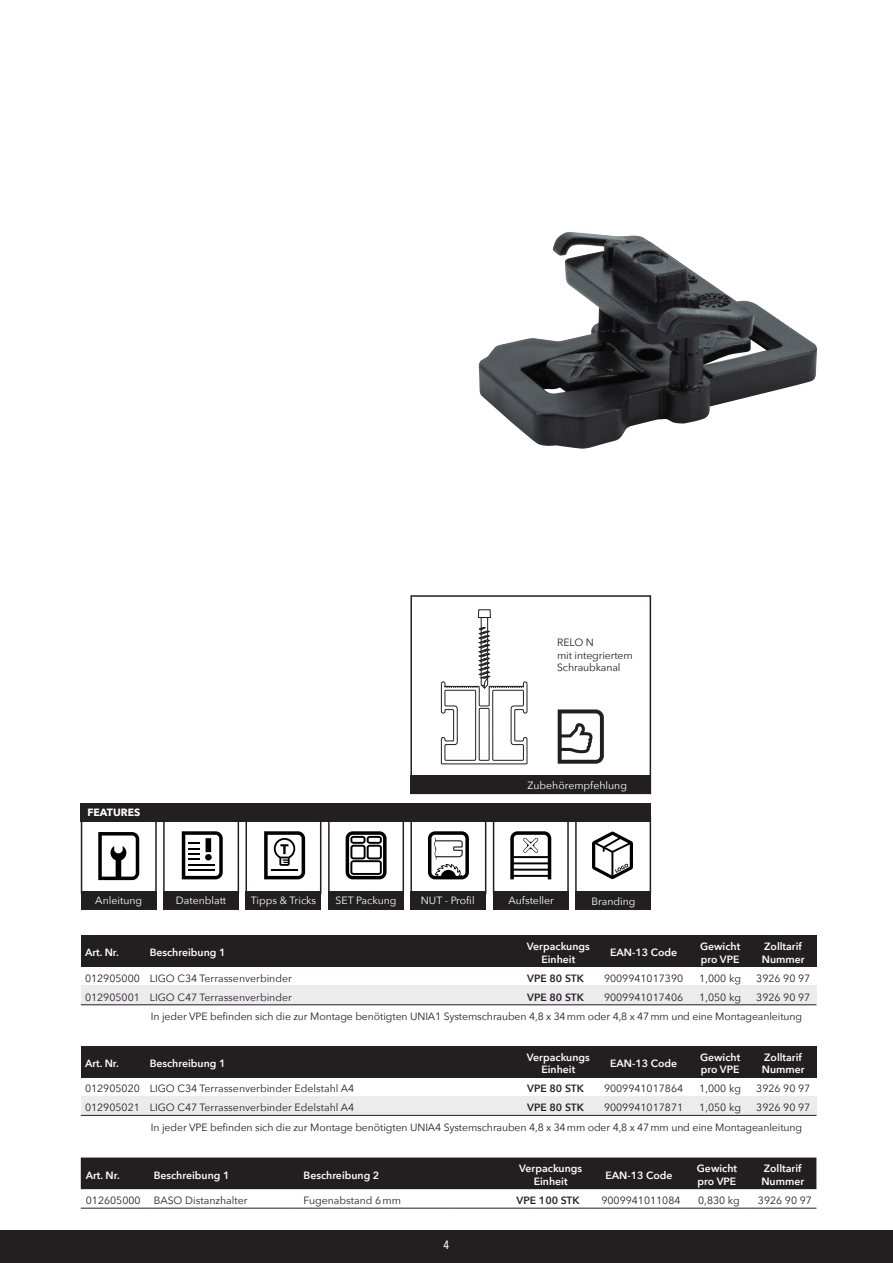
<style>
.page{position:relative;width:893px;height:1263px;background:#fff}
.page>*{position:absolute;margin:0;border:0;box-sizing:border-box;transform-origin:0 0}
.t1{font:500 12px "Avenir Next Condensed";color:#fff}
.t2{font:10.5px/12.6px "Avenir Next";color:#231f20}
.t3{font:600 10.5px/12.6px "Avenir Next";color:#fff}
.t4{font:10.5px "Avenir Next";color:#fff}
.t5{font:600 10.5px "Avenir Next";color:#231f20}
.t6{font:700 10.5px "Avenir Next";color:#fff}
</style>
<div class="page">
<img style="left:478px;top:232px;width:339px;height:217px">
<div style="left:81px;top:1046px;width:735px;height:31px;background:#231f20"></div>
<div style="left:81px;top:1096px;width:735px;height:19px;background:#ececee"></div>
<hr style="left:81px;top:1115px;width:735px;height:1px;background:#231f20">
<div style="left:81px;top:935px;width:735px;height:32px;background:#231f20"></div>
<div style="left:81px;top:986px;width:735px;height:19px;background:#ececee"></div>
<hr style="left:81px;top:1004px;width:735px;height:1px;background:#231f20">
<div style="left:81px;top:816px;width:76px;height:78px;border:2px solid #231f20"></div>
<div style="left:163px;top:816px;width:76px;height:78px;border:2px solid #231f20"></div>
<div style="left:245px;top:816px;width:76px;height:78px;border:2px solid #231f20"></div>
<div style="left:328px;top:816px;width:76px;height:78px;border:2px solid #231f20"></div>
<div style="left:410px;top:816px;width:76px;height:78px;border:2px solid #231f20"></div>
<div style="left:493px;top:816px;width:76px;height:78px;border:2px solid #231f20"></div>
<div style="left:575px;top:816px;width:76px;height:78px;border:2px solid #231f20"></div>
<svg style="left:98px;top:832px;width:41px;height:48px"></svg>
<div style="left:81px;top:891px;width:76px;height:19px;background:#231f20"></div>
<svg style="left:182px;top:831px;width:41px;height:48px"></svg>
<div style="left:163px;top:891px;width:76px;height:19px;background:#231f20"></div>
<svg style="left:264px;top:831px;width:41px;height:48px"></svg>
<div style="left:245px;top:891px;width:76px;height:19px;background:#231f20"></div>
<svg style="left:346px;top:831px;width:41px;height:48px"></svg>
<div style="left:328px;top:891px;width:76px;height:19px;background:#231f20"></div>
<svg style="left:428px;top:831px;width:41px;height:48px"></svg>
<div style="left:410px;top:891px;width:76px;height:19px;background:#231f20"></div>
<svg style="left:510px;top:831px;width:41px;height:48px"></svg>
<div style="left:493px;top:891px;width:76px;height:19px;background:#231f20"></div>
<svg style="left:592px;top:832px;width:41px;height:47px"></svg>
<div style="left:575px;top:891px;width:76px;height:19px;background:#231f20"></div>
<div style="left:81px;top:803px;width:570px;height:18px;background:#231f20"></div>
<div style="left:410px;top:595px;width:241px;height:199px;border:2px solid #231f20"></div>
<svg style="left:558px;top:709px;width:46px;height:55px"></svg>
<div style="left:410px;top:776px;width:241px;height:18px;background:#231f20"></div>
<div style="left:81px;top:1157px;width:735px;height:32px;background:#231f20"></div>
<hr style="left:81px;top:1208px;width:68px;height:1px;background:#231f20">
<hr style="left:149px;top:1208px;width:142px;height:1px;background:#231f20">
<hr style="left:291px;top:1208px;width:157px;height:1px;background:#231f20">
<hr style="left:448px;top:1208px;width:85px;height:1px;background:#231f20">
<hr style="left:533px;top:1208px;width:59px;height:1px;background:#231f20">
<hr style="left:592px;top:1208px;width:91px;height:1px;background:#231f20">
<hr style="left:683px;top:1208px;width:65px;height:1px;background:#231f20">
<hr style="left:748px;top:1208px;width:68px;height:1px;background:#231f20">
<svg style="left:441px;top:617px;width:87px;height:147px"></svg>
<div style="left:0;top:1230px;width:893px;height:33px;background:#231f20"></div>
<p class="t2" style="left:557px;top:636px;width:77px">RELO N<br>mit integriertem<br>Schraubkanal</p>
<p class="t6" style="left:87px;top:804px;width:54px">FEATURES</p>
<p class="t4" style="left:527px;top:776px;width:101px">Zubehörempfehlung</p>
<p class="t4" style="left:95px;top:892px;width:48px">Anleitung</p>
<p class="t4" style="left:176px;top:892px;width:52px">Datenblatt</p>
<p class="t4" style="left:251px;top:892px;width:67px">Tipps &amp; Tricks</p>
<p class="t4" style="left:336px;top:892px;width:62px">SET Packung</p>
<p class="t4" style="left:421px;top:892px;width:55px">NUT - Profil</p>
<p class="t4" style="left:508px;top:892px;width:47px">Aufsteller</p>
<p class="t4" style="left:591px;top:892px;width:46px">Branding</p>
<p class="t3" style="left:85px;top:946px;width:35px">Art. Nr.</p>
<p class="t3" style="left:150px;top:946px;width:77px">Beschreibung 1</p>
<p class="t3" style="left:527px;top:940px;width:64px;text-align:center">Verpackungs<br>Einheit</p>
<p class="t3" style="left:610px;top:946px;width:69px">EAN-13 Code</p>
<p class="t3" style="left:700px;top:940px;width:42px">Gewicht pro VPE</p>
<p class="t3" style="left:762px;top:940px;width:44px">Zolltarif<br>Nummer</p>
<p class="t2" style="left:85px;top:971px;width:208px">012905000 LIGO C34 Terrassenverbinder</p>
<p class="t5" style="left:527px;top:969px;width:58px">VPE 80 STK</p>
<p class="t2" style="left:604px;top:971px;width:81px">9009941017390</p>
<p class="t2" style="left:699px;top:971px;width:43px">1,000 kg</p>
<p class="t2" style="left:756px;top:971px;width:55px">3926 90 97</p>
<p class="t2" style="left:85px;top:990px;width:208px">012905001 LIGO C47 Terrassenverbinder</p>
<p class="t5" style="left:527px;top:988px;width:58px">VPE 80 STK</p>
<p class="t2" style="left:604px;top:990px;width:81px">9009941017406</p>
<p class="t2" style="left:699px;top:990px;width:43px">1,050 kg</p>
<p class="t2" style="left:756px;top:990px;width:55px">3926 90 97</p>
<p class="t2" style="left:151px;top:1010px;width:653px">In jeder VPE befinden sich die zur Montage benötigten UNIA1 Systemschrauben 4,8 x 34mm oder 4,8 x 47mm und eine Montageanleitung</p>
<p class="t3" style="left:85px;top:1056px;width:35px">Art. Nr.</p>
<p class="t3" style="left:150px;top:1056px;width:77px">Beschreibung 1</p>
<p class="t3" style="left:527px;top:1050px;width:64px;text-align:center">Verpackungs<br>Einheit</p>
<p class="t3" style="left:610px;top:1056px;width:69px">EAN-13 Code</p>
<p class="t3" style="left:700px;top:1050px;width:42px">Gewicht pro VPE</p>
<p class="t3" style="left:762px;top:1050px;width:44px">Zolltarif<br>Nummer</p>
<p class="t2" style="left:85px;top:1082px;width:271px">012905020 LIGO C34 Terrassenverbinder Edelstahl A4</p>
<p class="t5" style="left:527px;top:1079px;width:58px">VPE 80 STK</p>
<p class="t2" style="left:604px;top:1082px;width:81px">9009941017864</p>
<p class="t2" style="left:699px;top:1082px;width:43px">1,000 kg</p>
<p class="t2" style="left:756px;top:1082px;width:55px">3926 90 97</p>
<p class="t2" style="left:85px;top:1101px;width:271px">012905021 LIGO C47 Terrassenverbinder Edelstahl A4</p>
<p class="t5" style="left:527px;top:1098px;width:58px">VPE 80 STK</p>
<p class="t2" style="left:604px;top:1101px;width:81px">9009941017871</p>
<p class="t2" style="left:699px;top:1101px;width:43px">1,050 kg</p>
<p class="t2" style="left:756px;top:1101px;width:55px">3926 90 97</p>
<p class="t2" style="left:151px;top:1120px;width:653px">In jeder VPE befinden sich die zur Montage benötigten UNIA4 Systemschrauben 4,8 x 34mm oder 4,8 x 47mm und eine Montageanleitung</p>
<p class="t3" style="left:86px;top:1168px;width:35px">Art. Nr.</p>
<p class="t3" style="left:154px;top:1168px;width:77px">Beschreibung 1</p>
<p class="t3" style="left:304px;top:1168px;width:77px">Beschreibung 2</p>
<p class="t3" style="left:519px;top:1162px;width:64px;text-align:center">Verpackungs<br>Einheit</p>
<p class="t3" style="left:605px;top:1168px;width:69px">EAN-13 Code</p>
<p class="t3" style="left:697px;top:1162px;width:42px">Gewicht pro VPE</p>
<p class="t3" style="left:761px;top:1162px;width:44px">Zolltarif<br>Nummer</p>
<p class="t2" style="left:86px;top:1193px;width:163px">012605000 BASO Distanzhalter</p>
<p class="t2" style="left:304px;top:1193px;width:99px">Fugenabstand 6mm</p>
<p class="t5" style="left:517px;top:1191px;width:65px">VPE 100 STK</p>
<p class="t2" style="left:601px;top:1193px;width:81px">9009941011084</p>
<p class="t2" style="left:698px;top:1193px;width:43px">0,830 kg</p>
<p class="t2" style="left:758px;top:1193px;width:55px">3926 90 97</p>
<p class="t1" style="left:444px;top:1237px;width:7px">4</p>
</div>
